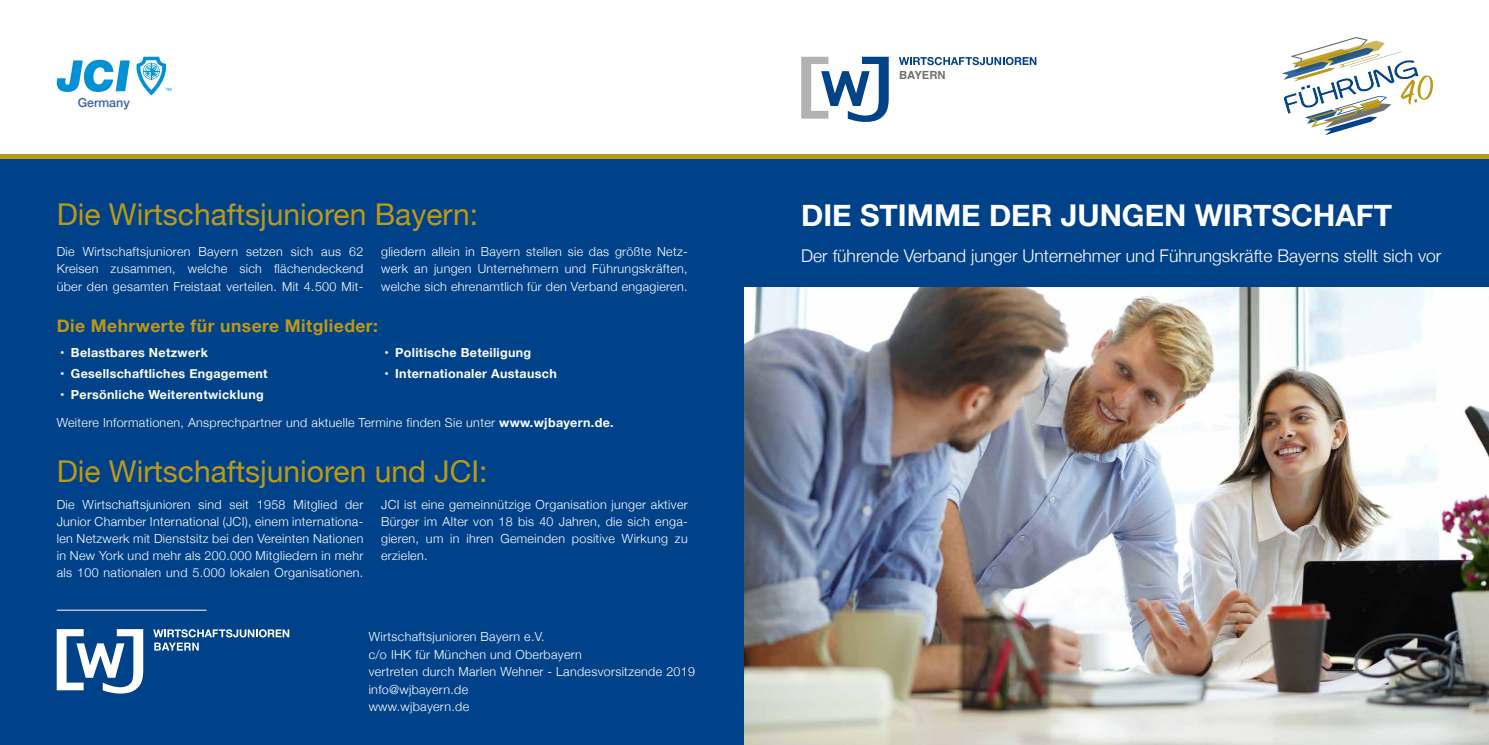
<style>
.page{position:relative;width:1489px;height:745px;background:#fff}
.page>*{position:absolute;margin:0;border:0;box-sizing:border-box;transform-origin:0 0}
.t1{font:30px "Helvetica Neue";color:#bb9915}
.t2{font:700 30px "Helvetica Neue";color:#fff}
.t3{font:300 17.5px "Helvetica Neue";color:#fff}
.t4{font:700 17.5px "Helvetica Neue";letter-spacing:.025em;color:#bb9915}
.t5{font:300 12.5px/17.5px "Helvetica Neue";letter-spacing:.025em;color:#fff;text-align:justify}
.t6{font:700 12.5px "Helvetica Neue";letter-spacing:.025em;color:#fff}
.t7{font:500 12.5px "Helvetica Neue";color:#3b63ad}
.t8{font:700 11.25px "Helvetica";letter-spacing:.005em;color:#717070}
.t9{font:4.38px "Helvetica Neue";color:#0092d4}
.s1{font-weight:700}
</style>
<div class="page">
<div style="left:744px;top:158px;width:744px;height:156px;background:#004289"></div>
<div style="left:0;top:158px;width:755px;height:586px;background:#004289"></div>
<img style="left:744px;top:287px;width:744px;height:457px">
<hr style="left:744px;top:154px;width:744px;height:4px;background:#bb9915">
<hr style="left:0;top:154px;width:744px;height:4px;background:#bb9915">
<svg style="left:801px;top:57px;width:87px;height:65px"></svg>
<svg style="left:899px;top:57px;width:137px;height:8px"></svg>
<svg style="left:57px;top:57px;width:110px;height:38px"></svg>
<hr style="left:57px;top:609px;width:149px;height:1px;background:#fff">
<svg style="left:57px;top:629px;width:86px;height:64px"></svg>
<svg style="left:153px;top:629px;width:136px;height:21px"></svg>
<svg style="left:1282px;top:37px;width:149px;height:98px"></svg>
<p class="t7" style="left:78px;top:93px;width:54px">Germany</p>
<p class="t9" style="left:166px;top:87px;width:8px">TM</p>
<h1 class="t1" style="left:57px;top:192px;width:423px">Die Wirtschaftsjunioren Bayern:</h1>
<p class="t5" style="left:57px;top:241px;width:308px">Die Wirtschaftsjunioren Bayern setzen sich aus 62<br>Kreisen zusammen, welche sich flächendeckend über den gesamten Freistaat verteilen. Mit 4.500 Mit-</p>
<p class="t5" style="left:381px;top:241px;width:308px">gliedern allein in Bayern stellen sie das größte Netz&shy;werk an jungen Unternehmern und Führungskräften, welche sich ehrenamtlich für den Verband engagieren.</p>
<h2 class="t4" style="left:57px;top:312px;width:323px">Die Mehrwerte für unsere Mitglieder:</h2>
<p class="t6" style="left:384px;top:342px;width:148px">• Politische Beteiligung</p>
<p class="t6" style="left:384px;top:363px;width:174px">• Internationaler Austausch</p>
<p class="t5" style="left:57px;top:412px;width:558px">Weitere Informationen, Ansprechpartner und aktuelle Termine finden Sie unter <span class="s1">www.wjbayern.de.</span></p>
<p class="t6" style="left:60px;top:342px;width:149px">• Belastbares Netzwerk</p>
<p class="t6" style="left:60px;top:363px;width:209px">• Gesellschaftliches Engagement</p>
<p class="t6" style="left:60px;top:384px;width:205px">• Persönliche Weiterentwicklung</p>
<h1 class="t1" style="left:57px;top:449px;width:432px">Die Wirtschaftsjunioren und JCI:</h1>
<p class="t5" style="left:57px;top:495px;width:308px;line-height:16.9px">Die Wirtschaftsjunioren sind seit 1958 Mitglied der Junior Chamber International (JCI), einem internationa&shy;len Netzwerk mit Dienstsitz bei den Vereinten Nationen in New York und mehr als 200.000 Mitgliedern in mehr als 100 nationalen und 5.000 lokalen Organisationen.</p>
<p class="t5" style="left:381px;top:495px;width:308px;line-height:16.9px">JCI ist eine gemeinnützige Organisation junger aktiver Bürger im Alter von 18 bis 40 Jahren, die sich enga&shy;gieren, um in ihren Gemeinden positive Wirkung zu erzielen.</p>
<p class="t5" style="left:369px;top:626px;width:328px;text-align:left">Wirtschaftsjunioren Bayern e.V.<br>c/o IHK für München und Oberbayern<br>vertreten durch Marlen Wehner - Landesvorsitzende 2019 info@wjbayern.de<br>www.wjbayern.de</p>
<p class="t8" style="left:899px;top:65px;width:48px">BAYERN</p>
<h1 class="t2" style="left:801px;top:191px;width:592px">DIE STIMME DER JUNGEN WIRTSCHAFT</h1>
<h2 class="t3" style="left:801px;top:242px;width:641px">Der führende Verband junger Unternehmer und Führungskräfte Bayerns stellt sich vor</h2>
</div>
